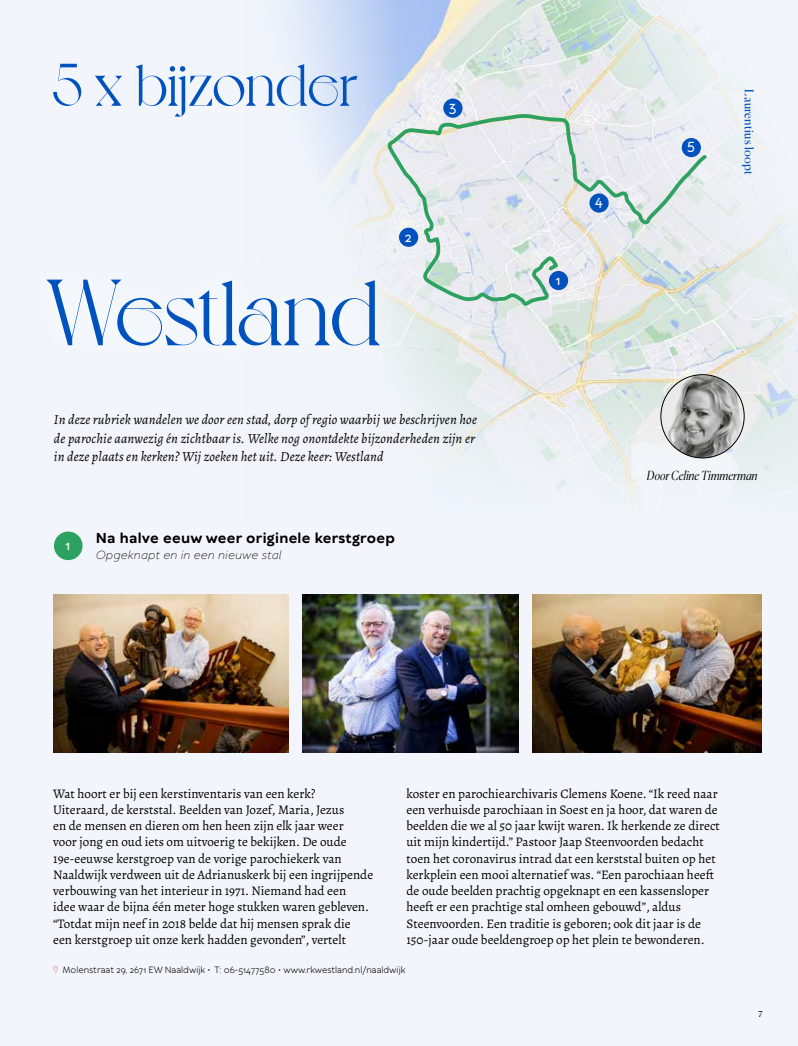
<style>
.page{position:relative;width:798px;height:1046px;background:#fff}
.page>*{position:absolute;margin:0;border:0;box-sizing:border-box;transform-origin:0 0}
.t1{font:93.75px "Voyage";letter-spacing:-.01em;color:#0052be}
.t2{font:60px "Voyage";letter-spacing:-.01em;color:#0052be}
.t3{font:italic 13.75px/18.8px "Alegreya";letter-spacing:.01em;color:#000}
.t4{font:700 13.75px "TT Wellingtons";letter-spacing:.02em;color:#000}
.t5{font:500 13.75px "TT Wellingtons";color:#fff}
.t6{font:13.12px/16.2px "Alegreya";color:#000}
.t7{font:italic 300 12.5px "Canela";color:#000}
.t8{font:11.88px "Canela";letter-spacing:.025em;color:#0052be}
.t9{font:italic 300 11.25px "TT Wellingtons";letter-spacing:.02em;color:#000}
.t10{font:8.75px "TT Wellingtons";color:#000}
.t11{font:8.12px "Canela";color:#000}
</style>
<div class="page">
<div style="left:0;top:0;width:797px;height:1045px;background:#f2f6fc"></div>
<img style="left:407px;top:0;width:108px;height:356px">
<svg style="left:515px;top:0;width:282px;height:753px"></svg>
<svg style="left:53px;top:356px;width:744px;height:269px"></svg>
<div style="left:127px;top:0;width:280px;height:730px;background:#f2f6fc"></div>
<div style="left:27px;top:256px;width:372px;height:112px;background:#f2f6fc"></div>
<img style="left:660px;top:374px;width:83px;height:84px">
<div style="left:54px;top:531px;width:28px;height:29px;background:#2da160;border-radius:50%"></div>
<svg style="left:53px;top:965px;width:5px;height:8px"></svg>
<img style="left:54px;top:594px;width:234px;height:158px">
<img style="left:532px;top:594px;width:229px;height:158px">
<img style="left:302px;top:594px;width:216px;height:158px">
<div style="left:443px;top:99px;width:19px;height:19px;background:#0052be;border-radius:50%"></div>
<svg style="left:384px;top:112px;width:324px;height:195px"></svg>
<div style="left:681px;top:138px;width:19px;height:19px;background:#0052be;border-radius:50%"></div>
<div style="left:548px;top:271px;width:20px;height:19px;background:#0052be;border-radius:50%"></div>
<h2 class="t2" style="left:53px;top:49px;width:306px">5 x bijzonder</h2>
<p class="t5" style="left:449px;top:97px;width:9px">3</p>
<h1 class="t1" style="left:46px;top:256px;width:336px">Westland</h1>
<p class="t5" style="left:405px;top:227px;width:8px">2</p>
<p class="t3" style="left:54px;top:409px;width:424px">In deze rubriek wandelen we door een stad, dorp of regio waarbij we beschrijven hoe de parochie aanwezig én zichtbaar is. Welke nog onontdekte bijzonderheden zijn er in deze plaats en kerken? Wij zoeken het uit. Deze keer: Westland</p>
<p class="t5" style="left:65px;top:536px;width:6px">1</p>
<p class="t4" style="left:96px;top:528px;width:301px">Na halve eeuw weer originele kerstgroep</p>
<p class="t9" style="left:96px;top:547px;width:187px">Opgeknapt en in een nieuwe stal</p>
<p class="t5" style="left:555px;top:271px;width:6px">1</p>
<p class="t5" style="left:594px;top:191px;width:9px">4</p>
<p class="t5" style="left:687px;top:135px;width:9px">5</p>
<p class="t8" style="left:758px;top:89px;width:87px;rotate:90deg">Laurentius loopt</p>
<p class="t7" style="left:646px;top:465px;width:112px">Door Celine Timmerman</p>
<p class="t6" style="left:53px;top:785px;width:321px">Wat hoort er bij een kerstinventaris van een kerk?<br>Uiteraard, de kerststal. Beelden van Jozef, Maria, Jezus<br>en de mensen en dieren om hen heen zijn elk jaar weer<br>voor jong en oud iets om uitvoerig te bekijken. De oude 19e-eeuwse kerstgroep van de vorige parochiekerk van Naaldwijk verdween uit de Adrianuskerk bij een ingrijpende verbouwing van het interieur in 1971. Niemand had een<br>idee waar de bijna één meter hoge stukken waren gebleven. “Totdat mijn neef in 2018 belde dat hij mensen sprak die<br>een kerstgroep uit onze kerk hadden gevonden”, vertelt</p>
<p class="t6" style="left:406px;top:785px;width:315px">koster en parochiearchivaris Clemens Koene. “Ik reed naar een verhuisde parochiaan in Soest en ja hoor, dat waren de beelden die we al 50 jaar kwijt waren. Ik herkende ze direct uit mijn kindertijd.” Pastoor Jaap Steenvoorden bedacht toen het coronavirus intrad dat een kerststal buiten op het kerkplein een mooi alternatief was. “Een parochiaan heeft de oude beelden prachtig opgeknapt en een kassensloper heeft er een prachtige stal omheen gebouwd”, aldus Steenvoorden. Een traditie is geboren; ook dit jaar is de 150-jaar oude beeldengroep op het plein te bewonderen.</p>
<p class="t10" style="left:63px;top:963px;width:344px">Molenstraat 29, 2671 EW Naaldwijk • T: 06-51477580 • www.rkwestland.nl/naaldwijk</p>
<p class="t11" style="left:758px;top:1007px;width:6px">7</p>
</div>
